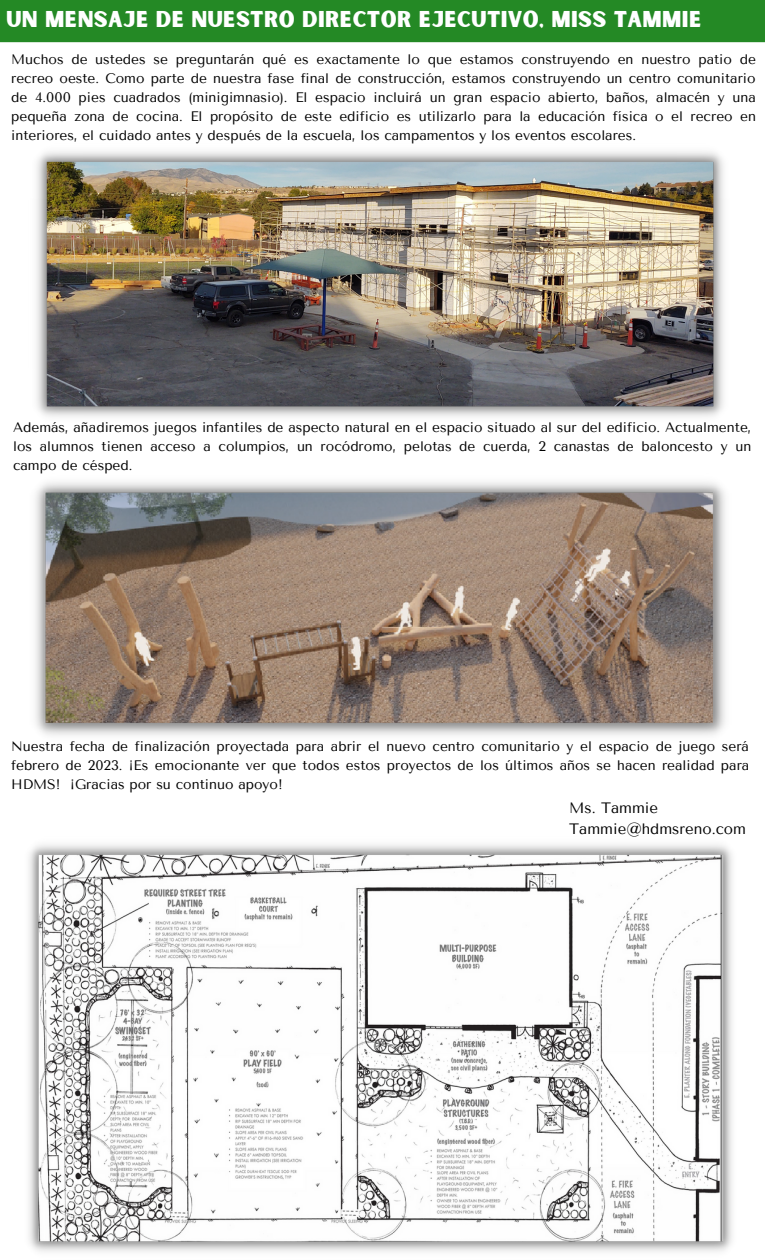
<style>
.page{position:relative;width:765px;height:1260px;background:#fff}
.page>*{position:absolute;margin:0;border:0;box-sizing:border-box;transform-origin:0 0}
.t1{font:21.88px "Sunborn Sans One";letter-spacing:.015em;color:#fff}
.t2{font:15px/20.6px "Tenor Sans";color:#000}
.t3{font:13.75px/19px "Tenor Sans";color:#000;text-align:justify}
</style>
<div class="page">
<div style="left:0;top:0;width:765px;height:42px;background:#248925"></div>
<img style="left:29px;top:844px;width:703px;height:408px">
<img style="left:35px;top:482px;width:690px;height:254px">
<img style="left:36px;top:151px;width:688px;height:266px">
<h1 class="t1" style="left:6px;top:5px;width:697px">UN MENSAJE DE NUESTRO DIRECTOR EJECUTIVO, MISS TAMMIE</h1>
<p class="t3" style="left:11px;top:50px;width:746px">Muchos de ustedes se preguntarán qué es exactamente lo que estamos construyendo en nuestro patio de recreo oeste. Como parte de nuestra fase final de construcción, estamos construyendo un centro comunitario de 4.000 pies cuadrados (minigimnasio). El espacio incluirá un gran espacio abierto, baños, almacén y una pequeña zona de cocina. El propósito de este edificio es utilizarlo para la educación física o el recreo en interiores, el cuidado antes y después de la escuela, los campamentos y los eventos escolares.</p>
<p class="t3" style="left:13px;top:418px;width:740px">Además, añadiremos juegos infantiles de aspecto natural en el espacio situado al sur del edificio. Actualmente, los alumnos tienen acceso a columpios, un rocódromo, pelotas de cuerda, 2 canastas de baloncesto y un campo de césped.</p>
<p class="t3" style="left:11px;top:737px;width:740px">Nuestra fecha de finalización proyectada para abrir el nuevo centro comunitario y el espacio de juego será febrero de 2023. ¡Es emocionante ver que todos estos proyectos de los últimos años se hacen realidad para HDMS! ¡Gracias por su continuo apoyo!</p>
<p class="t2" style="left:569px;top:798px;width:178px">Ms. Tammie<br>Tammie@hdmsreno.com</p>
</div>
